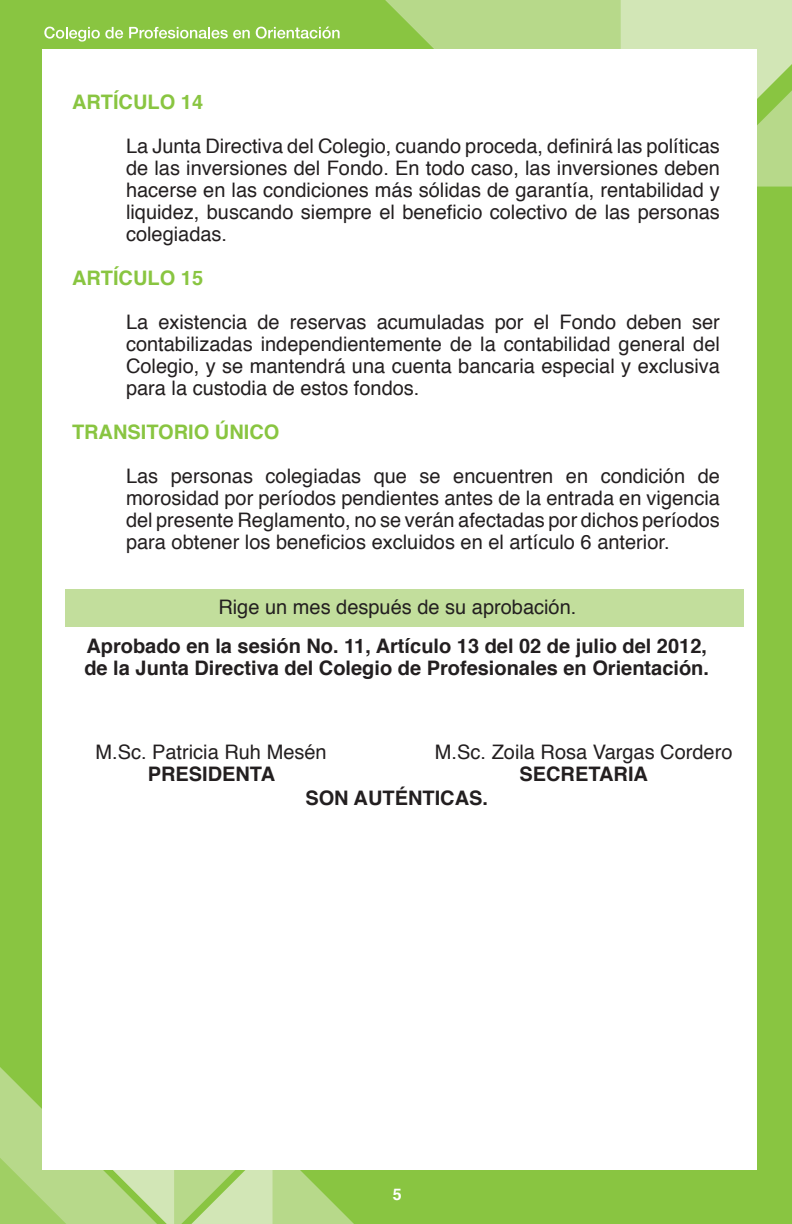
<style>
.page{position:relative;width:792px;height:1224px;background:#89c541}
.page>*{position:absolute;margin:0;border:0;box-sizing:border-box;transform-origin:0 0}
.t1{font:20px/22px "Helvetica";color:#231f20;text-align:justify}
.t2{font:700 20px/22px "Helvetica";color:#231f20}
.t3{font:700 20px "Helvetica";color:#89c541}
.t4{font:700 16px "Helvetica";color:#fff}
</style>
<div class="page">
<svg style="left:0;top:1067px;width:354px;height:157px;background:#b3d784"></svg>
<div style="left:621px;top:0;width:171px;height:50px;background:#d2e6b6"></div>
<svg style="left:376px;top:0;width:245px;height:50px;background:#b2d782"></svg>
<svg style="left:696px;top:33px;width:96px;height:154px;background:#bcdb92"></svg>
<div style="left:43px;top:50px;width:714px;height:1120px;background:#fff"></div>
<svg style="left:44px;top:27px;width:79px;height:15px"></svg>
<svg style="left:129px;top:27px;width:121px;height:12px"></svg>
<svg style="left:256px;top:27px;width:84px;height:12px"></svg>
<div style="left:65px;top:589px;width:679px;height:37px;background:#c2de9c"></div>
<p class="t3" style="left:72px;top:86px;width:28px">Artículo</p>
<p class="t3" style="left:181px;top:86px;width:24px">14</p>
<p class="t1" style="left:126px;top:136px;width:595px">La Junta Directiva del Colegio, cuando proceda, definirá las políticas de las inversiones del Fondo. En todo caso, las inversiones deben hacerse en las condiciones más sólidas de garantía, rentabilidad y liquidez, buscando siempre el beneficio colectivo de las personas colegiadas.</p>
<p class="t3" style="left:72px;top:262px;width:28px">Artículo</p>
<p class="t3" style="left:181px;top:262px;width:24px">15</p>
<p class="t1" style="left:126px;top:312px;width:595px">La existencia de reservas acumuladas por el Fondo deben ser contabilizadas independientemente de la contabilidad general del Colegio, y se mantendrá una cuenta bancaria especial y exclusiva para la custodia de estos fondos.</p>
<p class="t3" style="left:72px;top:416px;width:26px">Transitorio</p>
<p class="t3" style="left:215px;top:416px;width:28px">Único</p>
<p class="t1" style="left:126px;top:466px;width:595px">Las personas colegiadas que se encuentren en condición de morosidad por períodos pendientes antes de la entrada en vigencia del presente Reglamento, no se verán afectadas por dichos períodos para obtener los beneficios excluidos en el artículo 6 anterior.</p>
<p class="t1" style="left:218px;top:596px;width:359px">Rige un mes después de su aprobación.</p>
<p class="t2" style="left:84px;top:636px;width:626px">Aprobado en la sesión No. 11, Artículo 13 del 02 de julio del 2012, de la Junta Directiva del Colegio de Profesionales en Orientación.</p>
<p class="t1" style="left:96px;top:741px;width:233px">M.Sc. Patricia Ruh Mesén</p>
<p class="t2" style="left:148px;top:763px;width:129px">PRESIDENTA</p>
<p class="t1" style="left:435px;top:741px;width:299px">M.Sc. Zoila Rosa Vargas Cordero</p>
<p class="t2" style="left:519px;top:763px;width:130px">SECRETARIA</p>
<p class="t2" style="left:305px;top:787px;width:184px">SON AUTÉNTICAS.</p>
<p class="t4" style="left:393px;top:1181px;width:10px">5</p>
</div>
